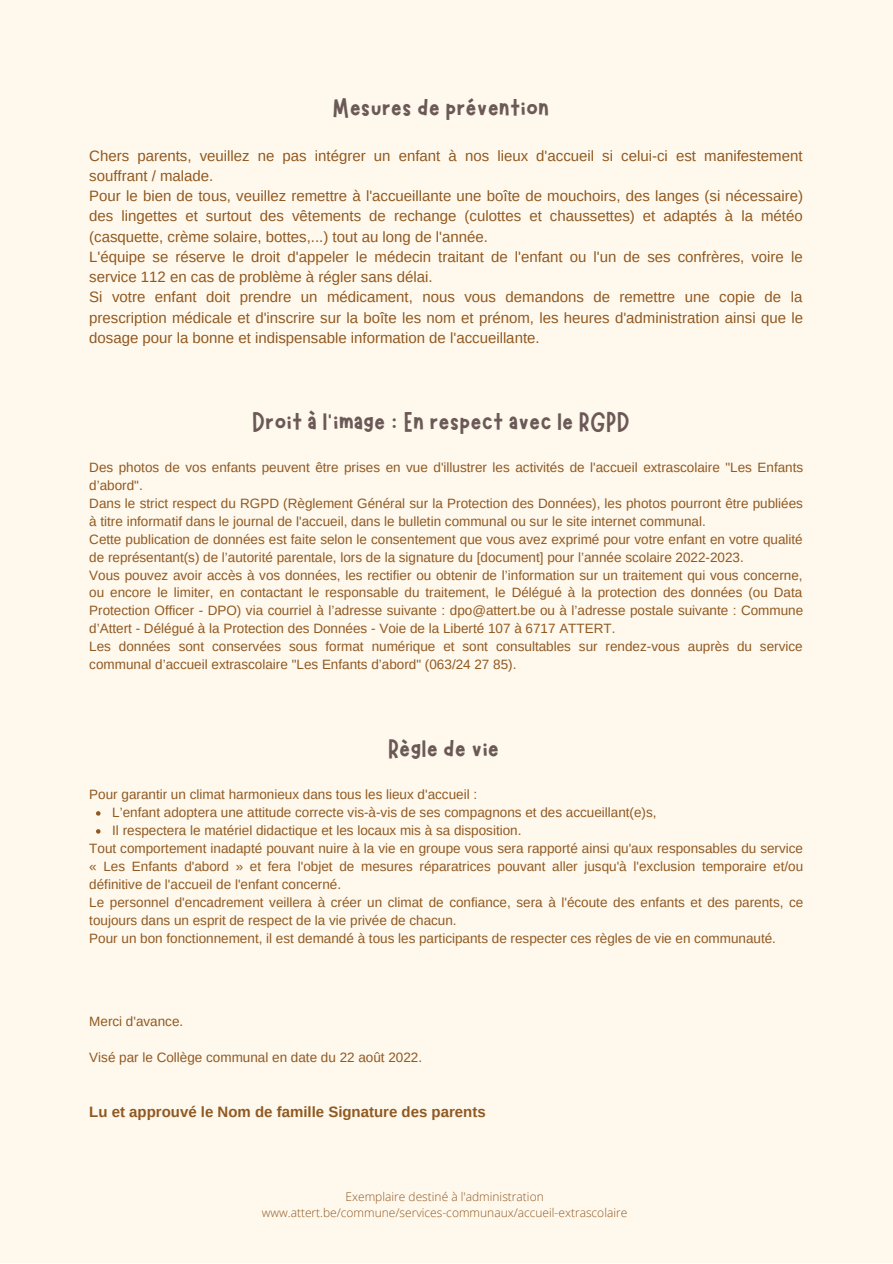
<style>
.page{position:relative;width:893px;height:1264px;background:#fff}
.page>*{position:absolute;margin:0;border:0;box-sizing:border-box;transform-origin:0 0}
.t1{font:28.5px "Marykate";color:#6b5957}
.t2{font:15px/20.2px "Arimo";color:#905921}
.t3{font:700 15px "Arimo";color:#905921}
.t4{font:13.5px/18px "Arimo";color:#905921}
.t5{font:300 12px/16px "Open Sans";color:#905921;text-align:center}
</style>
<div class="page">
<div style="left:0;top:0;width:892px;height:1262px;background:#fff8ec"></div>
<svg style="left:96px;top:811px;width:4px;height:4px"></svg>
<svg style="left:96px;top:829px;width:4px;height:4px"></svg>
<h1 class="t1" style="left:332px;top:89px;width:218px">Mesures de prévention</h1>
<p class="t2" style="left:89px;top:145px;width:715px">Chers parents, veuillez ne pas intégrer un enfant à nos lieux d'accueil si celui-ci est manifestement souffrant / malade.<br>Pour le bien de tous, veuillez remettre à l'accueillante une boîte de mouchoirs, des langes (si nécessaire) des lingettes et surtout des vêtements de rechange (culottes et chaussettes) et adaptés à la météo (casquette, crème solaire, bottes,...) tout au long de l'année.<br>L'équipe se réserve le droit d'appeler le médecin traitant de l'enfant ou l'un de ses confrères, voire le service 112 en cas de problème à régler sans délai.<br>Si votre enfant doit prendre un médicament, nous vous demandons de remettre une copie de la prescription médicale et d'inscrire sur la boîte les nom et prénom, les heures d'administration ainsi que le dosage pour la bonne et indispensable information de l'accueillante.</p>
<h1 class="t1" style="left:252px;top:403px;width:379px">Droit à l'image : En respect avec le RGPD</h1>
<p class="t4" style="left:89px;top:458px;width:715px">Des photos de vos enfants peuvent être prises en vue d'illustrer les activités de l'accueil extrascolaire "Les Enfants d’abord".<br>Dans le strict respect du RGPD (Règlement Général sur la Protection des Données), les photos pourront être publiées à titre informatif dans le journal de l'accueil, dans le bulletin communal ou sur le site internet communal.<br>Cette publication de données est faite selon le consentement que vous avez exprimé pour votre enfant en votre qualité de représentant(s) de l’autorité parentale, lors de la signature du [document] pour l’année scolaire 2022-2023.<br>Vous pouvez avoir accès à vos données, les rectifier ou obtenir de l’information sur un traitement qui vous concerne, ou encore le limiter, en contactant le responsable du traitement, le Délégué à la protection des données (ou Data Protection Officer - DPO) via courriel à l’adresse suivante : dpo@attert.be ou à l’adresse postale suivante : Commune d’Attert - Délégué à la Protection des Données - Voie de la Liberté 107 à 6717 ATTERT.<br>Les données sont conservées sous format numérique et sont consultables sur rendez-vous auprès du service communal d’accueil extrascolaire "Les Enfants d’abord" (063/24 27 85).</p>
<h1 class="t1" style="left:388px;top:731px;width:113px">Règle de vie</h1>
<p class="t4" style="left:89px;top:785px;width:389px">Pour garantir un climat harmonieux dans tous les lieux d'accueil :</p>
<p class="t4" style="left:112px;top:803px;width:546px">L’enfant adoptera une attitude correcte vis-à-vis de ses compagnons et des accueillant(e)s,<br>Il respectera le matériel didactique et les locaux mis à sa disposition.</p>
<p class="t4" style="left:89px;top:839px;width:715px">Tout comportement inadapté pouvant nuire à la vie en groupe vous sera rapporté ainsi qu'aux responsables du service « Les Enfants d'abord » et fera l'objet de mesures réparatrices pouvant aller jusqu'à l'exclusion temporaire et/ou définitive de l'accueil de l'enfant concerné.<br>Le personnel d'encadrement veillera à créer un climat de confiance, sera à l'écoute des enfants et des parents, ce toujours dans un esprit de respect de la vie privée de chacun.<br>Pour un bon fonctionnement, il est demandé à tous les participants de respecter ces règles de vie en communauté.</p>
<p class="t4" style="left:89px;top:1012px;width:95px">Merci d'avance.</p>
<p class="t4" style="left:89px;top:1048px;width:334px">Visé par le Collège communal en date du 22 août 2022.</p>
<p class="t3" style="left:89px;top:1103px;width:398px">Lu et approuvé le Nom de famille Signature des parents</p>
<p class="t5" style="left:262px;top:1188px;width:367px">Exemplaire destiné à l'administration www.attert.be/commune/services-communaux/accueil-extrascolaire</p>
</div>
